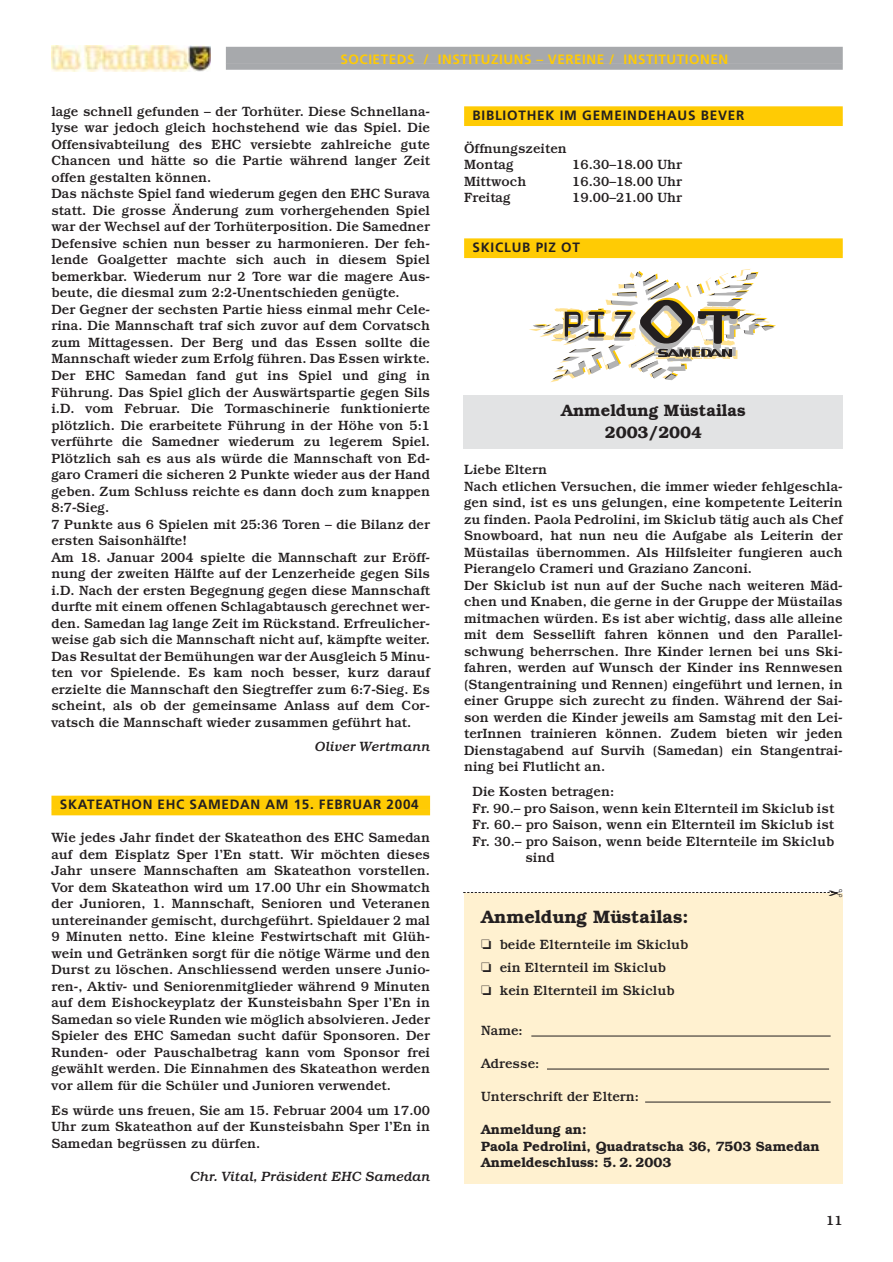
<style>
.page{position:relative;width:893px;height:1262px;background:#fff}
.page>*{position:absolute;margin:0;border:0;box-sizing:border-box;transform-origin:0 0}
.t1{font:600 18px "Bookman";color:#231f20}
.t2{font:600 16.5px/22.5px "Bookman";color:#231f20;text-align:center}
.t3{font:500 13.5px/16.5px "Bookman";color:#231f20}
.t4{font:700 13.5px "Frutiger";letter-spacing:.055em;color:#231f20}
.t5{font:600 13.5px/16.5px "Bookman";color:#231f20}
.t6{font:700 13.5px "Frutiger";letter-spacing:.04em;color:#ffcb04}
.t7{font:italic 500 13.5px "Bookman";color:#231f20}
</style>
<div class="page">
<div style="left:463px;top:395px;width:379px;height:54px;background:#e2e3e4"></div>
<img style="left:52px;top:46px;width:159px;height:25px">
<div style="left:226px;top:47px;width:616px;height:17px;background:#a7a9ac"></div>
<div style="left:226px;top:63px;width:616px;height:7px;background:#a7a9ac"></div>
<div style="left:51px;top:795px;width:379px;height:14px;background:#ffcb04"></div>
<div style="left:51px;top:809px;width:379px;height:6px;background:#ffcb04"></div>
<div style="left:464px;top:106px;width:378px;height:14px;background:#ffcb04"></div>
<div style="left:464px;top:120px;width:378px;height:6px;background:#ffcb04"></div>
<div style="left:464px;top:238px;width:378px;height:14px;background:#ffcb04"></div>
<div style="left:464px;top:252px;width:378px;height:6px;background:#ffcb04"></div>
<svg style="left:529px;top:269px;width:247px;height:113px"></svg>
<div style="left:464px;top:893px;width:378px;height:290px;background:#fff1d0"></div>
<hr style="left:531px;top:1035px;width:299px;height:1px;background:#231f20">
<hr style="left:547px;top:1068px;width:282px;height:1px;background:#231f20">
<hr style="left:645px;top:1101px;width:185px;height:1px;background:#231f20">
<svg style="left:463px;top:892px;width:375px;height:1px"></svg>
<p class="t6" style="left:340px;top:53px;width:389px">SOCIETEDS / INSTITUZIUNS – VEREINE / INSTITUTIONEN</p>
<p class="t3" style="left:51px;top:104px;width:380px">lage schnell gefunden – der Torhüter. Diese Schnellana&shy;lyse war jedoch gleich hochstehend wie das Spiel. Die Offensivabteilung des EHC versiebte zahlreiche gute Chancen und hätte so die Partie während langer Zeit offen gestalten können.<br>Das nächste Spiel fand wiederum gegen den EHC Surava statt. Die grosse Änderung zum vorhergehenden Spiel war der Wechsel auf der Torhüterposition. Die Samedner Defensive schien nun besser zu harmonieren. Der feh&shy;lende Goalgetter machte sich auch in diesem Spiel bemerkbar. Wiederum nur 2 Tore war die magere Aus&shy;beute, die diesmal zum 2:2-Unentschieden genügte.<br>Der Gegner der sechsten Partie hiess einmal mehr Cele&shy;rina. Die Mannschaft traf sich zuvor auf dem Corvatsch zum Mittagessen. Der Berg und das Essen sollte die Mannschaft wieder zum Erfolg führen. Das Essen wirkte.<br>Der EHC Samedan fand gut ins Spiel und ging in Führung. Das Spiel glich der Auswärtspartie gegen Sils i.D. vom Februar. Die Tormaschinerie funktionierte plötzlich. Die erarbeitete Führung in der Höhe von 5:1 verführte die Samedner wiederum zu legerem Spiel.<br>Plötzlich sah es aus als würde die Mannschaft von Ed&shy;garo Crameri die sicheren 2 Punkte wieder aus der Hand geben. Zum Schluss reichte es dann doch zum knappen 8:7-Sieg.<br>7 Punkte aus 6 Spielen mit 25:36 Toren – die Bilanz der ersten Saisonhälfte!<br>Am 18. Januar 2004 spielte die Mannschaft zur Eröff&shy;nung der zweiten Hälfte auf der Lenzerheide gegen Sils i.D. Nach der ersten Begegnung gegen diese Mannschaft durfte mit einem offenen Schlagabtausch gerechnet wer&shy;den. Samedan lag lange Zeit im Rückstand. Erfreulicher&shy;weise gab sich die Mannschaft nicht auf, kämpfte weiter.<br>Das Resultat der Bemühungen war der Ausgleich 5 Minu&shy;ten vor Spielende. Es kam noch besser, kurz darauf erzielte die Mannschaft den Siegtreffer zum 6:7-Sieg. Es scheint, als ob der gemeinsame Anlass auf dem Cor&shy;vatsch die Mannschaft wieder zusammen geführt hat.</p>
<p class="t7" style="left:315px;top:742px;width:117px">Oliver Wertmann</p>
<p class="t4" style="left:60px;top:799px;width:360px">SKATEATHON EHC SAMEDAN AM 15. FEBRUAR 2004</p>
<p class="t3" style="left:51px;top:830px;width:380px;text-align:justify">Wie jedes Jahr findet der Skateathon des EHC Samedan auf dem Eisplatz Sper l’En statt. Wir möchten dieses Jahr unsere Mannschaften am Skateathon vorstellen.<br>Vor dem Skateathon wird um 17.00 Uhr ein Showmatch der Junioren, 1. Mannschaft, Senioren und Veteranen untereinander gemischt, durchgeführt. Spieldauer 2 mal 9 Minuten netto. Eine kleine Festwirtschaft mit Glüh&shy;wein und Getränken sorgt für die nötige Wärme und den Durst zu löschen. Anschliessend werden unsere Junio&shy;ren-, Aktiv- und Seniorenmitglieder während 9 Minuten auf dem Eishockeyplatz der Kunsteisbahn Sper l’En in Samedan so viele Runden wie möglich absolvieren. Jeder Spieler des EHC Samedan sucht dafür Sponsoren. Der Runden- oder Pauschalbetrag kann vom Sponsor frei gewählt werden. Die Einnahmen des Skateathon werden vor allem für die Schüler und Junioren verwendet.</p>
<p class="t3" style="left:51px;top:1103px;width:380px;text-align:justify">Es würde uns freuen, Sie am 15. Februar 2004 um 17.00<br>Uhr zum Skateathon auf der Kunsteisbahn Sper l’En in Samedan begrüssen zu dürfen.</p>
<p class="t7" style="left:190px;top:1171px;width:241px">Chr. Vital, Präsident EHC Samedan</p>
<p class="t4" style="left:472px;top:110px;width:273px">BIBLIOTHEK IM GEMEINDEHAUS BEVER</p>
<p class="t3" style="left:464px;top:141px;width:104px">Öffnungszeiten<br>Montag</p>
<p class="t3" style="left:572px;top:158px;width:111px">16.30–18.00 Uhr</p>
<p class="t3" style="left:464px;top:174px;width:64px">Mittwoch</p>
<p class="t3" style="left:572px;top:174px;width:111px">16.30–18.00 Uhr</p>
<p class="t3" style="left:464px;top:191px;width:48px">Freitag</p>
<p class="t3" style="left:572px;top:191px;width:111px">19.00–21.00 Uhr</p>
<p class="t4" style="left:472px;top:242px;width:109px">SKICLUB PIZ OT</p>
<p class="t2" style="left:561px;top:400px;width:186px">Anmeldung Müstailas<br>2003/2004</p>
<p class="t3" style="left:464px;top:463px;width:380px">Liebe Eltern<br>Nach etlichen Versuchen, die immer wieder fehlgeschla&shy;gen sind, ist es uns gelungen, eine kompetente Leiterin zu finden. Paola Pedrolini, im Skiclub tätig auch als Chef Snowboard, hat nun neu die Aufgabe als Leiterin der Müstailas übernommen. Als Hilfsleiter fungieren auch Pierangelo Crameri und Graziano Zanconi.<br>Der Skiclub ist nun auf der Suche nach weiteren Mäd&shy;chen und Knaben, die gerne in der Gruppe der Müstailas mitmachen würden. Es ist aber wichtig, dass alle alleine mit dem Sessellift fahren können und den Parallel&shy;schwung beherrschen. Ihre Kinder lernen bei uns Ski&shy;fahren, werden auf Wunsch der Kinder ins Rennwesen (Stangentraining und Rennen) eingeführt und lernen, in einer Gruppe sich zurecht zu finden. Während der Sai&shy;son werden die Kinder jeweils am Samstag mit den Lei&shy;terInnen trainieren können. Zudem bieten wir jeden Dienstagabend auf Survih (Samedan) ein Stangentrai&shy;ning bei Flutlicht an.</p>
<p class="t3" style="left:472px;top:784px;width:143px">Die Kosten betragen:</p>
<p class="t3" style="left:472px;top:801px;width:363px">Fr. 90.– pro Saison, wenn kein Elternteil im Skiclub ist</p>
<p class="t3" style="left:472px;top:817px;width:363px">Fr. 60.– pro Saison, wenn ein Elternteil im Skiclub ist</p>
<p class="t3" style="left:472px;top:834px;width:363px">Fr. 30.– pro Saison, wenn beide Elternteile im Skiclub</p>
<p class="t3" style="left:525px;top:850px;width:31px">sind</p>
<h1 class="t1" style="left:481px;top:910px;width:209px">Anmeldung Müstailas:</h1>
<p class="t3" style="left:481px;top:934px;width:209px;line-height:23px">❏ beide Elternteile im Skiclub ❏ ein Elternteil im Skiclub<br>❏ kein Elternteil im Skiclub</p>
<p class="t3" style="left:481px;top:1023px;width:43px">Name:</p>
<p class="t3" style="left:481px;top:1056px;width:60px">Adresse:</p>
<p class="t3" style="left:481px;top:1089px;width:159px">Unterschrift der Eltern:</p>
<p class="t5" style="left:481px;top:1122px;width:340px">Anmeldung an:<br>Paola Pedrolini, Quadratscha 36, 7503 Samedan<br>Anmeldeschluss: 5. 2. 2003</p>
<p class="t3" style="left:826px;top:1213px;width:18px">11</p>
</div>
